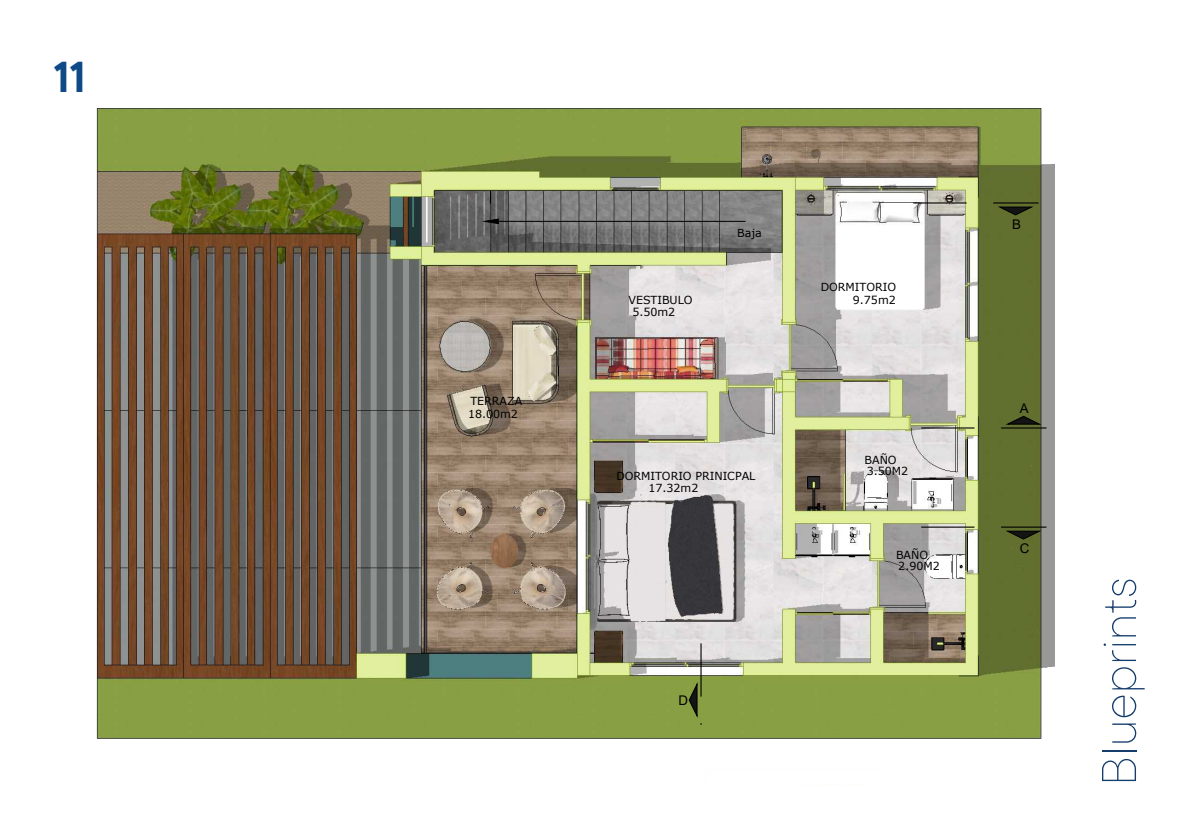
<style>
.page{position:relative;width:1191px;height:840px;background:#fff}
.page>*{position:absolute;margin:0;border:0;box-sizing:border-box;transform-origin:0 0}
.t1{font:100 54px "TT Commons";color:#153d6c}
.t2{font:600 48px "TT Commons";color:#0f4a87}
.t3{font:13.4px "Arial";color:#000}
.t4{font:11px/12.6px "Verdana";letter-spacing:-.005em;color:#000}
</style>
<div class="page">
<img style="left:96px;top:108px;width:959px;height:631px">
<svg style="left:921px;top:415px;width:125px;height:13px;background:#7c8559"></svg>
<svg style="left:688px;top:643px;width:13px;height:81px"></svg>
<svg style="left:913px;top:202px;width:125px;height:14px;background:#838967"></svg>
<svg style="left:921px;top:526px;width:125px;height:14px;background:#83896d"></svg>
<hr style="left:498px;top:221px;width:247px;height:1px;background:#000">
<svg style="left:485px;top:219px;width:13px;height:5px"></svg>
<p class="t2" style="left:54px;top:46px;width:34px">11</p>
<p class="t4" style="left:468px;top:394px;width:56px">TERRAZA<br>18.00m2</p>
<p class="t4" style="left:737px;top:227px;width:26px">Baja</p>
<p class="t4" style="left:820px;top:280px;width:77px">DORMITORIO</p>
<p class="t4" style="left:628px;top:293px;width:66px">VESTIBULO</p>
<p class="t4" style="left:853px;top:293px;width:44px">9.75m2</p>
<p class="t4" style="left:632px;top:305px;width:44px">5.50m2</p>
<p class="t4" style="left:648px;top:469px;width:108px;text-indent:-32px">DORMITORIO PRINICPAL<br>17.32m2</p>
<p class="t3" style="left:678px;top:690px;width:11px">D</p>
<p class="t4" style="left:864px;top:454px;width:45px;line-height:11px">BAÑO<br>3.50M2</p>
<p class="t4" style="left:896px;top:548px;width:45px;line-height:11px">BAÑO<br>2.90M2</p>
<p class="t3" style="left:1012px;top:214px;width:10px">B</p>
<p class="t3" style="left:1020px;top:398px;width:10px">A</p>
<p class="t3" style="left:1020px;top:538px;width:11px">C</p>
<p class="t1" style="left:1085px;top:785px;width:210px;rotate:-90deg">Blueprints</p>
</div>
